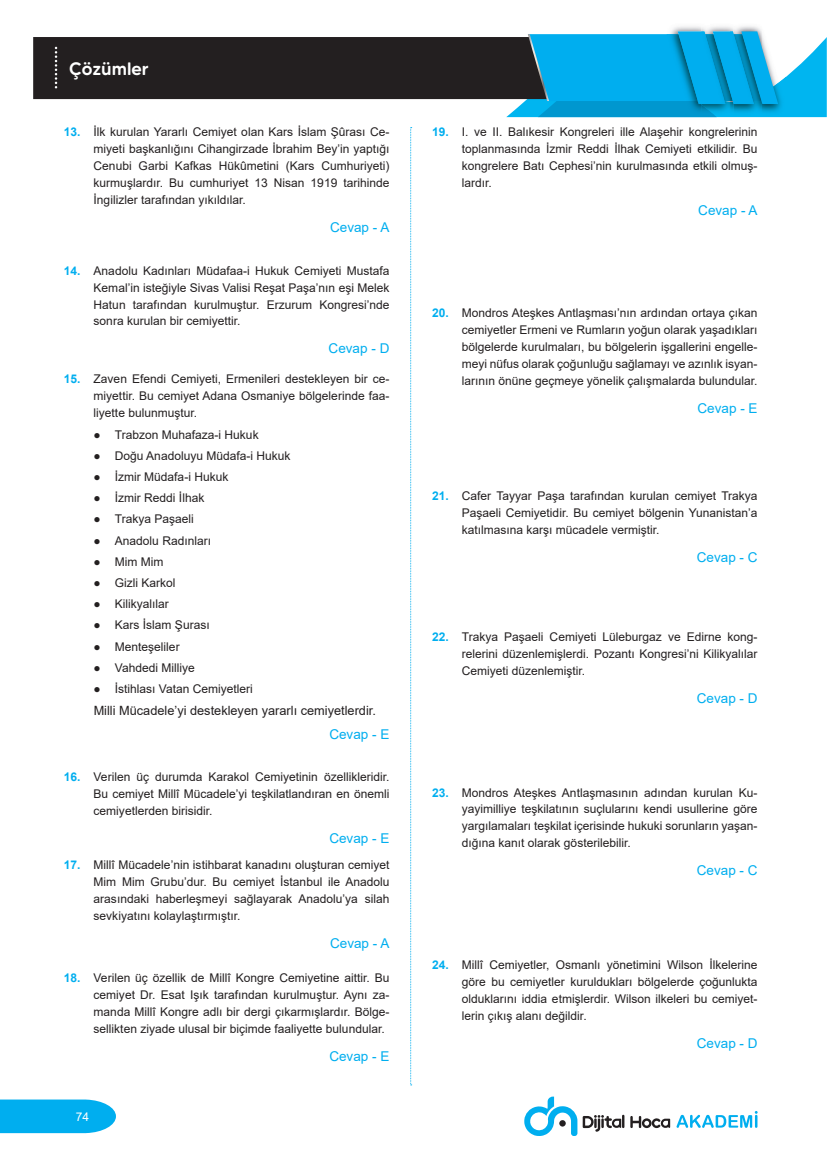
<style>
.page{position:relative;width:830px;height:1170px;background:#fff}
.page>*{position:absolute;margin:0;border:0;box-sizing:border-box;transform-origin:0 0}
.t1{font:500 18px "MADE Tommy Soft";color:#fff}
.CEVAP{font:13.5px "Arial";color:#00aeef}
.Soru_regular{font:12.75px "Arial";color:#231f20}
.t2{font:12px/17px "Arial";color:#231f20;text-align:justify}
.t3{font:12px "Arial";color:#fff}
.s1{font-weight:700;color:#00aeef}
</style>
<div class="page">
<svg style="left:0;top:1099px;width:116px;height:33px;background:#11b3f0"></svg>
<svg style="left:676px;top:1111px;width:81px;height:16px"></svg>
<svg style="left:630px;top:1116px;width:39px;height:12px"></svg>
<svg style="left:524px;top:1096px;width:100px;height:39px"></svg>
<svg style="left:410px;top:127px;width:1px;height:958px"></svg>
<div style="left:33px;top:37px;width:473px;height:62px;background:#231f20"></div>
<svg style="left:506px;top:26px;width:320px;height:91px;background:#2babda"></svg>
<svg style="left:55px;top:47px;width:2px;height:41px"></svg>
<h1 class="t1" style="left:69px;top:57px;width:81px">Çözümler</h1>
<p class="t2" style="left:94px;top:124px;width:297px;text-indent:-30px"><span class="s1">13.</span> İlk kurulan Yararlı Cemiyet olan Kars İslam Şûrası Ce&shy;miyeti başkanlığını Cihangirzade İbrahim Bey’in yaptığı Cenubi Garbi Kafkas Hükûmetini (Kars Cumhuriyeti) kurmuşlardır. Bu cumhuriyet 13 Nisan 1919 tarihinde İngilizler tarafından yıkıldılar.</p>
<p class="CEVAP" style="left:330px;top:218px;width:61px">Cevap - A</p>
<p class="t2" style="left:94px;top:262px;width:297px;text-indent:-30px"><span class="s1">14.</span> Anadolu Kadınları Müdafaa-i Hukuk Cemiyeti Mustafa Kemal’in isteğiyle Sivas Valisi Reşat Paşa’nın eşi Melek Hatun tarafından kurulmuştur. Erzurum Kongresi’nde sonra kurulan bir cemiyettir.</p>
<p class="CEVAP" style="left:328px;top:339px;width:62px">Cevap - D</p>
<p class="t2" style="left:94px;top:370px;width:297px;text-indent:-30px"><span class="s1">15.</span> Zaven Efendi Cemiyeti, Ermenileri destekleyen bir ce&shy;miyettir. Bu cemiyet Adana Osmaniye bölgelerinde faa&shy;liyette bulunmuştur.</p>
<p class="t2" style="left:94px;top:426px;width:166px">● Trabzon Muhafaza-i Hukuk</p>
<p class="t2" style="left:94px;top:447px;width:198px">● Doğu Anadoluyu Müdafa-i Hukuk</p>
<p class="t2" style="left:94px;top:468px;width:136px">● İzmir Müdafa-i Hukuk</p>
<p class="t2" style="left:94px;top:489px;width:112px">● İzmir Reddi İlhak</p>
<p class="t2" style="left:94px;top:510px;width:102px">● Trakya Paşaeli</p>
<p class="t2" style="left:94px;top:532px;width:119px">● Anadolu Radınları</p>
<p class="t2" style="left:94px;top:553px;width:71px">● Mim Mim</p>
<p class="t2" style="left:94px;top:574px;width:83px">● Gizli Karkol</p>
<p class="t2" style="left:94px;top:595px;width:77px">● Kilikyalılar</p>
<p class="t2" style="left:94px;top:616px;width:117px">● Kars İslam Şurası</p>
<p class="t2" style="left:94px;top:637px;width:87px">● Menteşeliler</p>
<p class="t2" style="left:94px;top:659px;width:103px">● Vahdedi Milliye</p>
<p class="t2" style="left:94px;top:680px;width:161px">● İstihlası Vatan Cemiyetleri</p>
<p class="Soru_regular" style="left:94px;top:702px;width:284px">Milli Mücadele’yi destekleyen yararlı cemiyetlerdir.</p>
<p class="CEVAP" style="left:329px;top:725px;width:62px">Cevap - E</p>
<p class="t2" style="left:94px;top:768px;width:297px;text-indent:-30px"><span class="s1">16.</span> Verilen üç durumda Karakol Cemiyetinin özellikleridir.<br>Bu cemiyet Millî Mücadele’yi teşkilatlandıran en önemli cemiyetlerden birisidir.</p>
<p class="CEVAP" style="left:329px;top:829px;width:62px">Cevap - E</p>
<p class="t2" style="left:94px;top:856px;width:297px;text-indent:-30px"><span class="s1">17.</span> Millî Mücadele’nin istihbarat kanadını oluşturan cemiyet Mim Mim Grubu’dur. Bu cemiyet İstanbul ile Anadolu arasındaki haberleşmeyi sağlayarak Anadolu’ya silah sevkiyatını kolaylaştırmıştır.</p>
<p class="CEVAP" style="left:330px;top:933px;width:61px">Cevap - A</p>
<p class="t2" style="left:94px;top:968px;width:297px;text-indent:-30px"><span class="s1">18.</span> Verilen üç özellik de Millî Kongre Cemiyetine aittir. Bu cemiyet Dr. Esat Işık tarafından kurulmuştur. Aynı za&shy;manda Millî Kongre adlı bir dergi çıkarmışlardır. Bölge&shy;sellikten ziyade ulusal bir biçimde faaliyette bulundular.</p>
<p class="CEVAP" style="left:329px;top:1046px;width:62px">Cevap - E</p>
<p class="t3" style="left:76px;top:1108px;width:15px">74</p>
<p class="t2" style="left:461px;top:124px;width:297px;text-indent:-30px"><span class="s1">19.</span> I. ve II. Balıkesir Kongreleri ille Alaşehir kongrelerinin toplanmasında İzmir Reddi İlhak Cemiyeti etkilidir. Bu kongrelere Batı Cephesi’nin kurulmasında etkili olmuş&shy;lardır.</p>
<p class="CEVAP" style="left:698px;top:201px;width:61px">Cevap - A</p>
<p class="t2" style="left:461px;top:304px;width:297px;text-indent:-30px"><span class="s1">20.</span> Mondros Ateşkes Antlaşması’nın ardından ortaya çıkan cemiyetler Ermeni ve Rumların yoğun olarak yaşadıkları bölgelerde kurulmaları, bu bölgelerin işgallerini engelle&shy;meyi nüfus olarak çoğunluğu sağlamayı ve azınlık isyan&shy;larının önüne geçmeye yönelik çalışmalarda bulundular.</p>
<p class="CEVAP" style="left:697px;top:399px;width:62px">Cevap - E</p>
<p class="t2" style="left:461px;top:487px;width:297px;text-indent:-30px"><span class="s1">21.</span> Cafer Tayyar Paşa tarafından kurulan cemiyet Trakya Paşaeli Cemiyetidir. Bu cemiyet bölgenin Yunanistan’a katılmasına karşı mücadele vermiştir.</p>
<p class="CEVAP" style="left:696px;top:548px;width:62px">Cevap - C</p>
<p class="t2" style="left:461px;top:628px;width:297px;text-indent:-30px"><span class="s1">22.</span> Trakya Paşaeli Cemiyeti Lüleburgaz ve Edirne kong&shy;relerini düzenlemişlerdi. Pozantı Kongresi’ni Kilikyalılar Cemiyeti düzenlemiştir.</p>
<p class="CEVAP" style="left:696px;top:689px;width:62px">Cevap - D</p>
<p class="t2" style="left:461px;top:783px;width:297px;text-indent:-30px"><span class="s1">23.</span> Mondros Ateşkes Antlaşmasının adından kurulan Ku&shy;yayimilliye teşkilatının suçlularını kendi usullerine göre yargılamaları teşkilat içerisinde hukuki sorunların yaşan&shy;dığına kanıt olarak gösterilebilir.</p>
<p class="CEVAP" style="left:696px;top:861px;width:62px">Cevap - C</p>
<p class="t2" style="left:461px;top:955px;width:297px;text-indent:-30px"><span class="s1">24.</span> Millî Cemiyetler, Osmanlı yönetimini Wilson İlkelerine göre bu cemiyetler kuruldukları bölgelerde çoğunlukta olduklarını iddia etmişlerdir. Wilson ilkeleri bu cemiyet&shy;lerin çıkış alanı değildir.</p>
<p class="CEVAP" style="left:696px;top:1033px;width:62px">Cevap - D</p>
</div>
